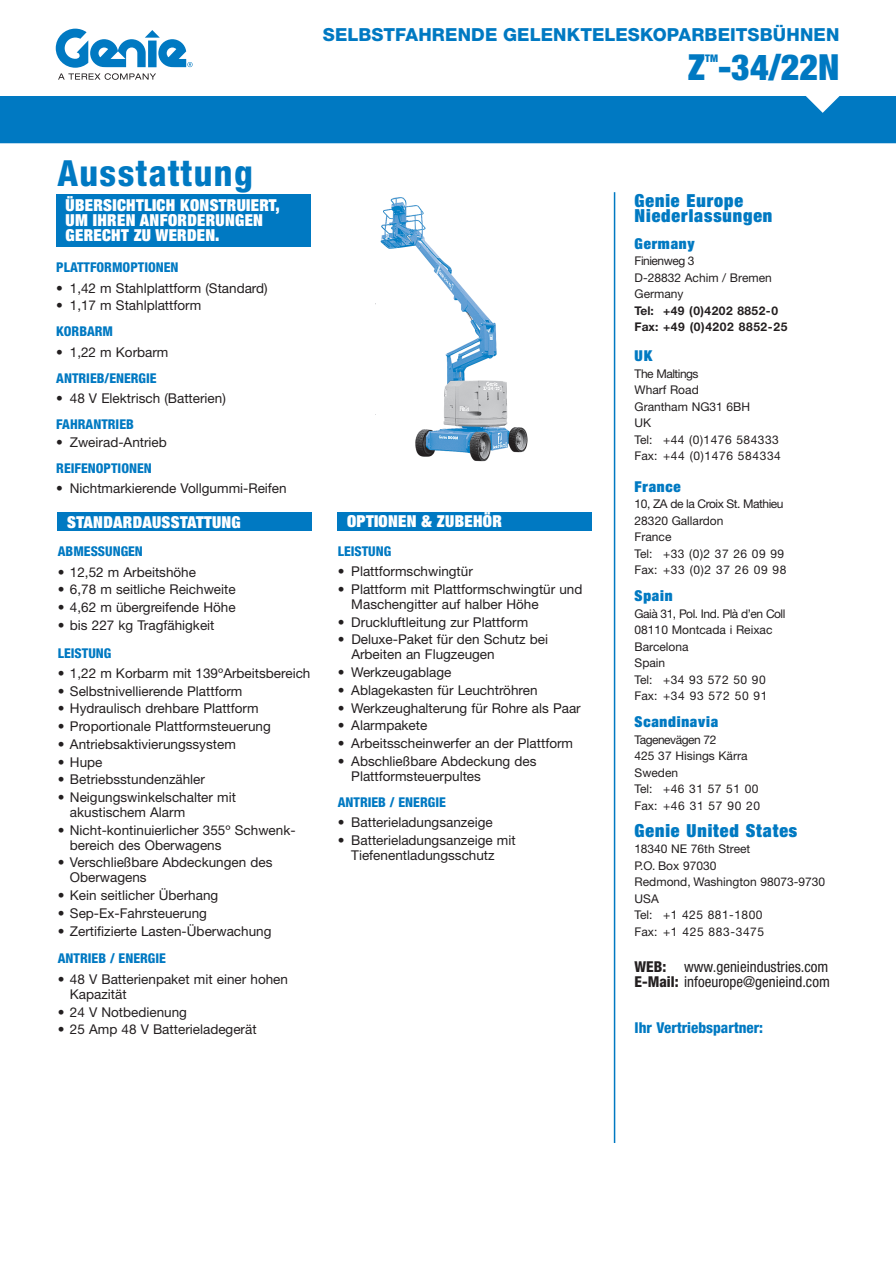
<style>
.page{position:relative;width:896px;height:1263px;background:#fff}
.page>*{position:absolute;margin:0;border:0;box-sizing:border-box;transform-origin:0 0}
.t1{font:800 condensed 36px "Helvetica Neue LT Std";letter-spacing:.04em;color:#0079c2}
.t2{font:900 condensed 36px "Helvetica Neue LT Std";color:#0079c2}
.t3{font:900 condensed 18px/15px "Helvetica Neue LT Std";letter-spacing:.05em;color:#0079c2}
.t4{font:800 18px "Helvetica Neue LT Std";letter-spacing:.01em;color:#0079c2}
.t5{font:900 condensed 16.5px/15px "Helvetica Neue LT Std";letter-spacing:.02em;color:#fff}
.t6{font:condensed 15px/15px "Helvetica Neue";color:#231f20}
.t7{font:900 condensed 15px "Helvetica Neue LT Std";letter-spacing:.05em;color:#0079c2}
.t8{font:800 condensed 15px "Helvetica Neue";color:#0079c2}
.t9{font:13.5px/15px "Helvetica Neue LT Std";color:#231f20}
.t10{font:800 condensed 13.5px "Helvetica Neue LT Std";color:#0079c2}
.t11{font:12px/16.5px "Helvetica Neue LT Std";color:#231f20}
.t12{font:700 12px/16.5px "Helvetica Neue";letter-spacing:.04em;color:#231f20}
.t13{font:900 condensed 10.5px "Helvetica Neue LT Std";color:#0079c2}
.s1{font-weight:800}
</style>
<div class="page">
<div style="left:337px;top:512px;width:254px;height:19px;background:#0079c2"></div>
<div style="left:0;top:96px;width:895px;height:47px;background:#0079c2"></div>
<div style="left:58px;top:512px;width:254px;height:19px;background:#0079c2"></div>
<svg style="left:56px;top:29px;width:136px;height:51px"></svg>
<img style="left:375px;top:197px;width:153px;height:265px">
<hr style="left:613px;top:192px;width:2px;height:950px;background:#0079c2">
<div style="left:56px;top:194px;width:254px;height:52px;background:#0079c2"></div>
<h2 class="t4" style="left:322px;top:24px;width:518px">SELBSTFAHRENDE GELENKTELESKOPARBEITSBÜHNEN</h2>
<h1 class="t2" style="left:687px;top:44px;width:153px">Z -34/22N</h1>
<p class="t13" style="left:704px;top:51px;width:14px">TM</p>
<h1 class="t1" style="left:57px;top:151px;width:197px">Ausstattung</h1>
<p class="t5" style="left:65px;top:197px;width:215px">ÜBERSICHTLICH KONSTRUIERT,<br>UM IHREN ANFORDERUNGEN<br>GERECHT ZU WERDEN.</p>
<p class="t10" style="left:56px;top:259px;width:124px">PLATTFORMOPTIONEN</p>
<p class="t9" style="left:56px;top:280px;width:213px">• 1,42 m Stahlplattform (Standard)</p>
<p class="t9" style="left:56px;top:298px;width:146px">• 1,17 m Stahlplattform</p>
<p class="t10" style="left:56px;top:323px;width:58px">KORBARM</p>
<p class="t9" style="left:56px;top:344px;width:114px">• 1,22 m Korbarm</p>
<p class="t10" style="left:56px;top:369px;width:102px">ANTRIEB/ENERGIE</p>
<p class="t9" style="left:56px;top:390px;width:171px">• 48 V Elektrisch (Batterien)</p>
<p class="t10" style="left:56px;top:416px;width:79px">FAHRANTRIEB</p>
<p class="t9" style="left:56px;top:434px;width:112px">• Zweirad-Antrieb</p>
<p class="t10" style="left:56px;top:460px;width:97px">REIFENOPTIONEN</p>
<p class="t9" style="left:56px;top:481px;width:232px">• Nichtmarkierende Vollgummi-Reifen</p>
<p class="t5" style="left:67px;top:514px;width:175px">STANDARDAUSSTATTUNG</p>
<p class="t10" style="left:58px;top:543px;width:87px">ABMESSUNGEN</p>
<p class="t9" style="left:58px;top:564px;width:140px">• 12,52 m Arbeitshöhe</p>
<p class="t9" style="left:58px;top:581px;width:179px">• 6,78 m seitliche Reichweite</p>
<p class="t9" style="left:58px;top:599px;width:179px">• 4,62 m übergreifende Höhe</p>
<p class="t9" style="left:58px;top:617px;width:158px">• bis 227 kg Tragfähigkeit</p>
<p class="t10" style="left:58px;top:644px;width:55px">LEISTUNG</p>
<p class="t9" style="left:58px;top:665px;width:254px">• 1,22 m Korbarm mit 139ºArbeitsbereich</p>
<p class="t9" style="left:58px;top:683px;width:186px">• Selbstnivellierende Plattform</p>
<p class="t9" style="left:58px;top:701px;width:202px">• Hydraulisch drehbare Plattform</p>
<p class="t9" style="left:58px;top:718px;width:214px">• Proportionale Plattformsteuerung</p>
<p class="t9" style="left:58px;top:736px;width:179px">• Antriebsaktivierungssystem</p>
<p class="t9" style="left:58px;top:754px;width:46px">• Hupe</p>
<p class="t9" style="left:58px;top:771px;width:149px">• Betriebsstundenzähler</p>
<p class="t9" style="left:70px;top:789px;width:167px;text-indent:-12px">• Neigungswinkelschalter mit akustischem Alarm</p>
<p class="t9" style="left:70px;top:822px;width:227px;text-indent:-12px">• Nicht-kontinuierlicher 355º Schwenk&shy;bereich des Oberwagens</p>
<p class="t9" style="left:70px;top:854px;width:204px;text-indent:-12px">• Verschließbare Abdeckungen des<br>Oberwagens</p>
<p class="t9" style="left:58px;top:887px;width:162px">• Kein seitlicher Überhang</p>
<p class="t9" style="left:58px;top:905px;width:151px">• Sep-Ex-Fahrsteuerung</p>
<p class="t9" style="left:58px;top:923px;width:215px">• Zertifizierte Lasten-Überwachung</p>
<p class="t10" style="left:58px;top:950px;width:109px">ANTRIEB / ENERGIE</p>
<p class="t9" style="left:70px;top:971px;width:219px;text-indent:-12px">• 48 V Batterienpaket mit einer hohen<br>Kapazität</p>
<p class="t9" style="left:58px;top:1004px;width:131px">• 24 V Notbedienung</p>
<p class="t9" style="left:58px;top:1021px;width:200px">• 25 Amp 48 V Batterieladegerät</p>
<p class="t5" style="left:347px;top:513px;width:156px">OPTIONEN &amp; ZUBEHÖR</p>
<p class="t10" style="left:337px;top:542px;width:55px">LEISTUNG</p>
<p class="t9" style="left:337px;top:563px;width:137px">• Plattformschwingtür</p>
<p class="t9" style="left:351px;top:581px;width:232px;text-indent:-14px">• Plattform mit Plattformschwingtür und<br>Maschengitter auf halber Höhe</p>
<p class="t9" style="left:337px;top:614px;width:192px">• Druckluftleitung zur Plattform</p>
<p class="t9" style="left:351px;top:632px;width:198px;text-indent:-14px">• Deluxe-Paket für den Schutz bei<br>Arbeiten an Flugzeugen</p>
<p class="t9" style="left:337px;top:664px;width:115px">• Werkzeugablage</p>
<p class="t9" style="left:337px;top:682px;width:201px">• Ablagekasten für Leuchtröhren</p>
<p class="t9" style="left:337px;top:700px;width:244px">• Werkzeughalterung für Rohre als Paar</p>
<p class="t9" style="left:337px;top:717px;width:91px">• Alarmpakete</p>
<p class="t9" style="left:337px;top:735px;width:237px">• Arbeitsscheinwerfer an der Plattform</p>
<p class="t9" style="left:351px;top:753px;width:187px;text-indent:-13px">• Abschließbare Abdeckung des<br>Plattformsteuerpultes</p>
<p class="t10" style="left:337px;top:793px;width:109px">ANTRIEB / ENERGIE</p>
<p class="t9" style="left:337px;top:814px;width:156px">• Batterieladungsanzeige</p>
<p class="t9" style="left:337px;top:832px;width:179px;text-align:center">• Batterieladungsanzeige mit<br>Tiefenentladungsschutz</p>
<h2 class="t3" style="left:634px;top:192px;width:139px">Genie Europe<br>Niederlassungen</h2>
<p class="t7" style="left:634px;top:233px;width:62px">Germany</p>
<p class="t11" style="left:634px;top:252px;width:139px">Finienweg 3<br>D-28832 Achim / Bremen<br>Germany</p>
<p class="t12" style="left:634px;top:302px;width:154px">Tel: +49 (0)4202 8852-0<br>Fax: +49 (0)4202 8852-25</p>
<p class="t7" style="left:634px;top:346px;width:19px">UK</p>
<p class="t11" style="left:634px;top:365px;width:148px">The Maltings<br>Wharf Road<br>Grantham NG31 6BH<br>UK<br>Tel: +44 (0)1476 584333<br>Fax: +44 (0)1476 584334</p>
<p class="t7" style="left:634px;top:476px;width:48px">France</p>
<p class="t11" style="left:634px;top:495px;width:153px">10, ZA de la Croix St. Mathieu<br>28320 Gallardon<br>France<br>Tel: +33 (0)2 37 26 09 99<br>Fax: +33 (0)2 37 26 09 98</p>
<p class="t7" style="left:634px;top:586px;width:39px">Spain</p>
<p class="t11" style="left:634px;top:605px;width:152px">Gaia` 31, Pol. Ind. Plà d’en Coll<br>08110 Montcada i Reixac<br>Barcelona<br>Spain<br>Tel: +34 93 572 50 90<br>Fax: +34 93 572 50 91</p>
<p class="t7" style="left:634px;top:712px;width:85px">Scandinavia</p>
<p class="t11" style="left:634px;top:731px;width:127px">Tagenevägen 72<br>425 37 Hisings Kärra<br>Sweden<br>Tel: +46 31 57 51 00<br>Fax: +46 31 57 90 20</p>
<h2 class="t3" style="left:634px;top:822px;width:164px">Genie United States</h2>
<p class="t11" style="left:634px;top:840px;width:192px">18340 NE 76th Street<br>P.O. Box 97030<br>Redmond, Washington 98073-9730<br>USA<br>Tel: +1 425 881-1800<br>Fax: +1 425 883-3475</p>
<p class="t6" style="left:634px;top:959px;width:197px"><span class="s1">WEB:</span> www.genieindustries.com<br><span class="s1">E-Mail:</span> infoeurope@genieind.com</p>
<p class="t8" style="left:634px;top:1018px;width:130px">Ihr Vertriebspartner:</p>
</div>
